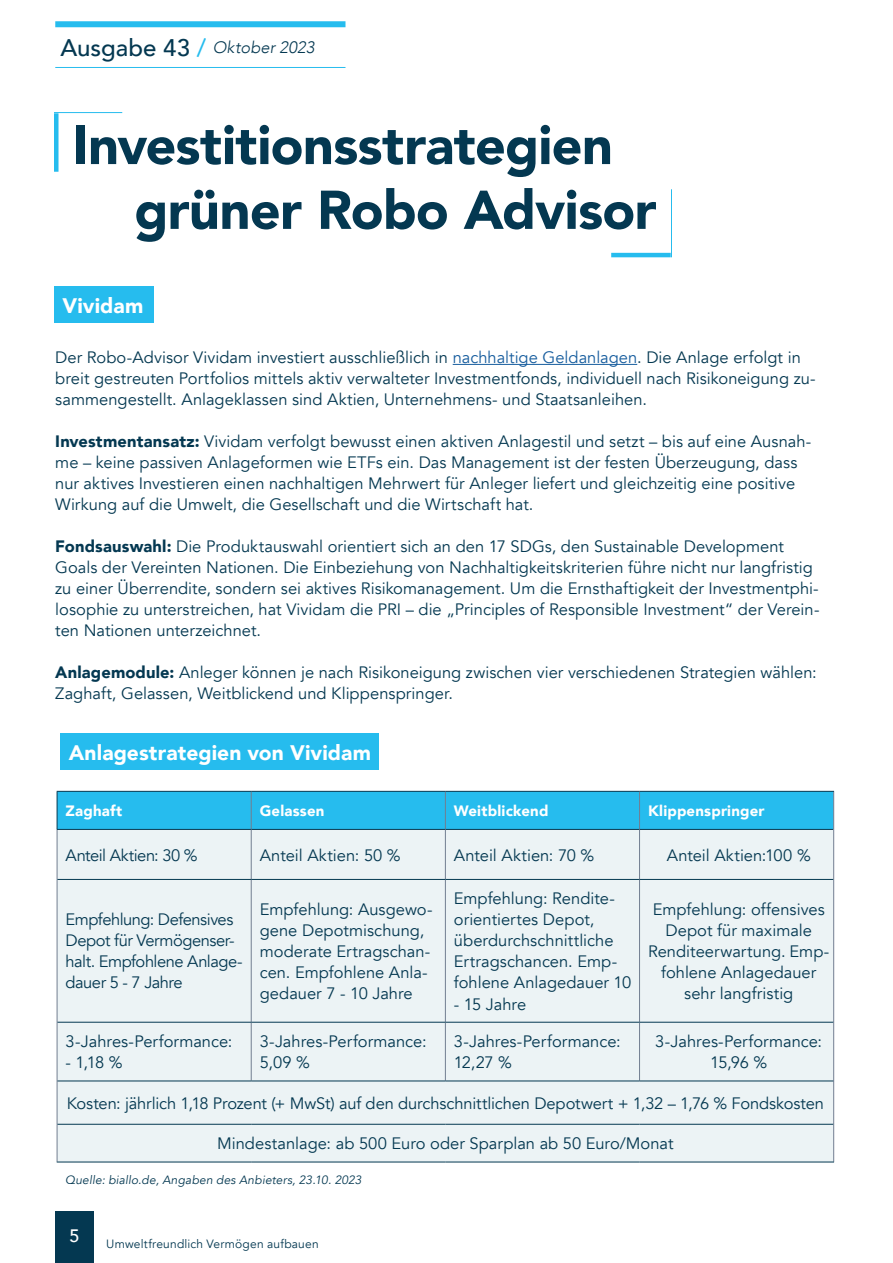
<style>
.page{position:relative;width:893px;height:1263px;background:#fff}
.page>*{position:absolute;margin:0;border:0;box-sizing:border-box;transform-origin:0 0}
.t1{font:900 54px/64.8px "Avenir";letter-spacing:-.015em;color:#043851}
.t2{font:900 21px "Avenir";letter-spacing:.005em;color:#fff}
.t3{font:500 18px "Avenir";color:#fff}
.t4{font:16.5px/21px "Avenir";color:#043851}
.t5{font:16.5px/21px "Avenir";letter-spacing:-.03em;color:#043851}
.t6{font:italic 300 16.5px "Avenir";letter-spacing:.01em;color:#043851}
.t7{font:900 15px "Avenir";letter-spacing:.015em;color:#fff}
.t8{font:italic 12px "Avenir";letter-spacing:.015em;color:#043851}
.t9{font:12px "Avenir";letter-spacing:.015em;color:#043851}
.s1{font-weight:500;font-style:normal;font-size:24px}
.s2{font-weight:500;font-style:normal;font-size:24px;color:#26bcee}
.s3{color:#175d9e}
.s4{font-weight:900}
</style>
<div class="page">
<div style="left:55px;top:21px;width:290px;height:6px;background:#26bcee"></div>
<hr style="left:55px;top:67px;width:290px;height:1px;background:#26bcee">
<div style="left:55px;top:1211px;width:39px;height:52px;background:#043851"></div>
<div style="left:54px;top:286px;width:99px;height:36px;background:#26bcee"></div>
<div style="left:60px;top:733px;width:319px;height:36px;background:#26bcee"></div>
<div style="left:54px;top:113px;width:5px;height:59px;background:#26bcee"></div>
<hr style="left:54px;top:112px;width:68px;height:1px;background:#26bcee">
<hr style="left:611px;top:253px;width:60px;height:4px;background:#26bcee">
<hr style="left:671px;top:189px;width:1px;height:68px;background:#26bcee">
<hr style="left:453px;top:364px;width:184px;height:1px;background:#175d9e">
<div style="left:58px;top:792px;width:775px;height:37px;background:#26bcee"></div>
<div style="left:58px;top:830px;width:775px;height:332px;background:#ecf3f5"></div>
<hr style="left:57px;top:792px;width:1px;height:37px;background:#043851">
<hr style="left:251px;top:792px;width:1px;height:37px;background:#727e91">
<hr style="left:445px;top:792px;width:1px;height:37px;background:#727e91">
<hr style="left:639px;top:792px;width:1px;height:37px;background:#727e91">
<hr style="left:833px;top:792px;width:1px;height:37px;background:#727e91">
<hr style="left:57px;top:791px;width:194px;height:1px;background:#043851">
<hr style="left:251px;top:791px;width:194px;height:1px;background:#043851">
<hr style="left:445px;top:791px;width:194px;height:1px;background:#043851">
<hr style="left:639px;top:791px;width:195px;height:1px;background:#043851">
<hr style="left:57px;top:830px;width:1px;height:49px;background:#727e91">
<hr style="left:57px;top:879px;width:1px;height:143px;background:#727e91">
<hr style="left:57px;top:1022px;width:1px;height:59px;background:#727e91">
<hr style="left:57px;top:1081px;width:1px;height:43px;background:#727e91">
<hr style="left:57px;top:1124px;width:1px;height:38px;background:#727e91">
<hr style="left:57px;top:829px;width:194px;height:1px;background:#043851">
<hr style="left:251px;top:829px;width:194px;height:1px;background:#043851">
<hr style="left:445px;top:829px;width:194px;height:1px;background:#043851">
<hr style="left:639px;top:829px;width:194px;height:1px;background:#043851">
<hr style="left:251px;top:830px;width:1px;height:49px;background:#727e91">
<hr style="left:445px;top:830px;width:1px;height:49px;background:#727e91">
<hr style="left:639px;top:830px;width:1px;height:49px;background:#727e91">
<hr style="left:833px;top:829px;width:1px;height:50px;background:#727e91">
<hr style="left:251px;top:880px;width:1px;height:142px;background:#727e91">
<hr style="left:445px;top:880px;width:1px;height:142px;background:#727e91">
<hr style="left:639px;top:880px;width:1px;height:142px;background:#727e91">
<hr style="left:833px;top:879px;width:1px;height:143px;background:#727e91">
<hr style="left:251px;top:1022px;width:1px;height:58px;background:#727e91">
<hr style="left:445px;top:1022px;width:1px;height:58px;background:#727e91">
<hr style="left:639px;top:1022px;width:1px;height:58px;background:#727e91">
<hr style="left:833px;top:1022px;width:1px;height:59px;background:#727e91">
<hr style="left:833px;top:1081px;width:1px;height:43px;background:#727e91">
<hr style="left:833px;top:1124px;width:1px;height:38px;background:#727e91">
<hr style="left:57px;top:879px;width:194px;height:1px;background:#043851">
<hr style="left:251px;top:879px;width:194px;height:1px;background:#043851">
<hr style="left:445px;top:879px;width:194px;height:1px;background:#043851">
<hr style="left:639px;top:879px;width:194px;height:1px;background:#043851">
<hr style="left:57px;top:1022px;width:194px;height:1px;background:#043851">
<hr style="left:251px;top:1022px;width:194px;height:1px;background:#043851">
<hr style="left:445px;top:1022px;width:194px;height:1px;background:#043851">
<hr style="left:639px;top:1022px;width:194px;height:1px;background:#043851">
<hr style="left:57px;top:1080px;width:194px;height:1px;background:#043851">
<hr style="left:251px;top:1080px;width:194px;height:1px;background:#043851">
<hr style="left:445px;top:1080px;width:194px;height:1px;background:#043851">
<hr style="left:639px;top:1080px;width:194px;height:1px;background:#043851">
<hr style="left:57px;top:1124px;width:194px;height:1px;background:#043851">
<hr style="left:251px;top:1124px;width:194px;height:1px;background:#043851">
<hr style="left:445px;top:1124px;width:194px;height:1px;background:#043851">
<hr style="left:639px;top:1124px;width:194px;height:1px;background:#043851">
<hr style="left:57px;top:1162px;width:194px;height:1px;background:#043851">
<hr style="left:251px;top:1162px;width:194px;height:1px;background:#043851">
<hr style="left:445px;top:1162px;width:194px;height:1px;background:#043851">
<hr style="left:639px;top:1162px;width:195px;height:1px;background:#043851">
<p class="t6" style="left:60px;top:38px;width:255px"><span class="s1">Ausgabe 43</span> <span class="s2">/</span> Oktober 2023</p>
<h1 class="t1" style="left:134px;top:111px;width:524px;text-indent:-62px">Investitionsstrategien grüner Robo Advisor</h1>
<p class="t2" style="left:63px;top:288px;width:82px">Vividam</p>
<p class="t4" style="left:55px;top:347px;width:762px">Der Robo-Advisor Vividam investiert ausschließlich in <span class="s3">nachhaltige Geldanlagen</span>. Die Anlage erfolgt in breit gestreuten Portfolios mittels aktiv verwalteter Investmentfonds, individuell nach Risikoneigung zu&shy;sammengestellt. Anlageklassen sind Aktien, Unternehmens- und Staatsanleihen.</p>
<p class="t4" style="left:55px;top:431px;width:757px"><span class="s4">Investmentansatz:</span> Vividam verfolgt bewusst einen aktiven Anlagestil und setzt – bis auf eine Ausnah&shy;me – keine passiven Anlageformen wie ETFs ein. Das Management ist der festen Überzeugung, dass nur aktives Investieren einen nachhaltigen Mehrwert für Anleger liefert und gleichzeitig eine positive Wirkung auf die Umwelt, die Gesellschaft und die Wirtschaft hat.</p>
<p class="t4" style="left:55px;top:536px;width:766px"><span class="s4">Fondsauswahl:</span> Die Produktauswahl orientiert sich an den 17 SDGs, den Sustainable Development Goals der Vereinten Nationen. Die Einbeziehung von Nachhaltigkeitskriterien führe nicht nur langfristig zu einer Überrendite, sondern sei aktives Risikomanagement. Um die Ernsthaftigkeit der Investmentphi&shy;losophie zu unterstreichen, hat Vividam die PRI – die „Principles of Responsible Investment“ der Verein&shy;ten Nationen unterzeichnet.</p>
<p class="t4" style="left:55px;top:662px;width:763px"><span class="s4">Anlagemodule:</span> Anleger können je nach Risikoneigung zwischen vier verschiedenen Strategien wählen:<br>Zaghaft, Gelassen, Weitblickend und Klippenspringer.</p>
<p class="t2" style="left:69px;top:735px;width:304px">Anlagestrategien von Vividam</p>
<p class="t7" style="left:66px;top:798px;width:58px">Zaghaft</p>
<p class="t7" style="left:260px;top:798px;width:66px">Gelassen</p>
<p class="t7" style="left:454px;top:798px;width:96px">Weitblickend</p>
<p class="t7" style="left:648px;top:798px;width:118px">Klippenspringer</p>
<p class="t5" style="left:66px;top:845px;width:134px">Anteil Aktien: 30 %</p>
<p class="t4" style="left:260px;top:845px;width:142px">Anteil Aktien: 50 %</p>
<p class="t4" style="left:454px;top:845px;width:142px">Anteil Aktien: 70 %</p>
<p class="t4" style="left:667px;top:845px;width:145px">Anteil Aktien:100 %</p>
<p class="t5" style="left:66px;top:909px;width:179px">Empfehlung: Defensives<br>Depot für Vermögenser&shy;halt. Empfohlene Anlage&shy;dauer 5 - 7 Jahre</p>
<p class="t4" style="left:260px;top:899px;width:174px">Empfehlung: Ausgewo&shy;gene Depotmischung, moderate Ertragschan&shy;cen. Empfohlene Anla&shy;gedauer 7 - 10 Jahre</p>
<p class="t4" style="left:454px;top:888px;width:179px">Empfehlung: Rendite&shy;orientiertes Depot, überdurchschnittliche<br>Ertragschancen. Emp&shy;fohlene Anlagedauer 10</p>
<p class="t4" style="left:454px;top:993px;width:74px">- 15 Jahre</p>
<p class="t4" style="left:648px;top:899px;width:183px;text-align:center">Empfehlung: offensives<br>Depot für maximale<br>Renditeerwartung. Emp&shy;fohlene Anlagedauer sehr langfristig</p>
<p class="t4" style="left:66px;top:1031px;width:168px">3-Jahres-Performance:</p>
<p class="t4" style="left:66px;top:1052px;width:59px">- 1,18 %</p>
<p class="t4" style="left:260px;top:1031px;width:168px">3-Jahres-Performance:<br>5,09 %</p>
<p class="t4" style="left:454px;top:1031px;width:168px">3-Jahres-Performance:<br>12,27 %</p>
<p class="t4" style="left:655px;top:1031px;width:168px;text-align:center">3-Jahres-Performance:<br>15,96 %</p>
<p class="t4" style="left:67px;top:1093px;width:759px">Kosten: jährlich 1,18 Prozent (+ MwSt) auf den durchschnittlichen Depotwert + 1,32 – 1,76 % Fondskosten</p>
<p class="t4" style="left:217px;top:1133px;width:458px">Mindestanlage: ab 500 Euro oder Sparplan ab 50 Euro/Monat</p>
<p class="t8" style="left:65px;top:1172px;width:298px">Quelle: biallo.de, Angaben des Anbieters, 23.10. 2023</p>
<p class="t3" style="left:69px;top:1220px;width:12px">5</p>
<p class="t9" style="left:106px;top:1236px;width:214px">Umweltfreundlich Vermögen aufbauen</p>
</div>
